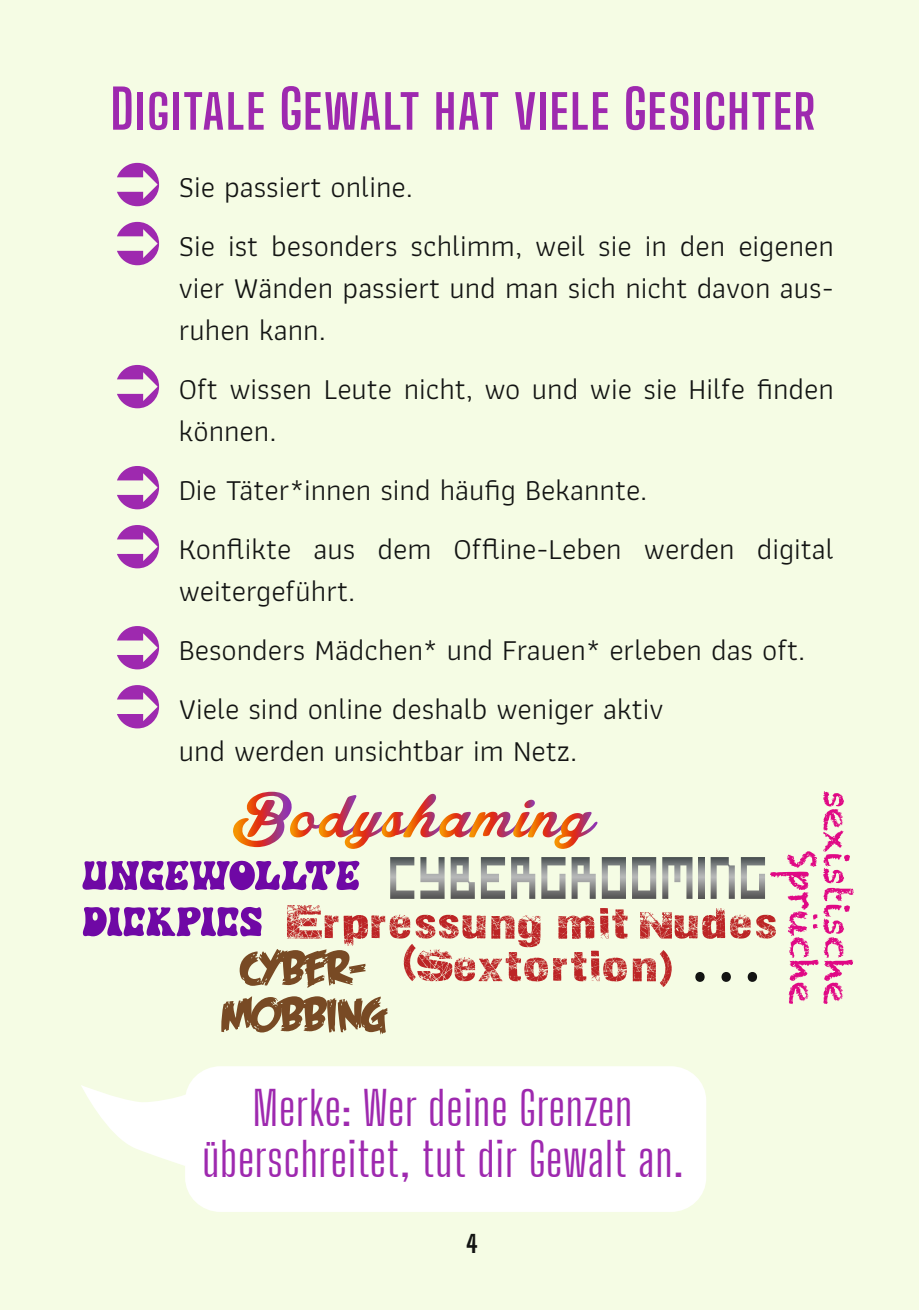
<style>
.page{position:relative;width:919px;height:1310px;background:#fff}
.page>*{position:absolute;margin:0;border:0;box-sizing:border-box;transform-origin:0 0}
.t1{font:700 54px "Big Shoulders Display";letter-spacing:.02em;color:#9e29af}
.t2{font:46.8px/51px "Big Shoulders Display";letter-spacing:.015em;color:#9e29af;text-align:center}
.t3{font:30px/59.1px "Athiti";color:#131413}
.t4{font:800 24px "Big Shoulders Display";color:#131413}
</style>
<div class="page">
<div style="left:0;top:0;width:918px;height:1310px;background:#f5fce4"></div>
<svg style="left:82px;top:791px;width:771px;height:243px"></svg>
<svg style="left:81px;top:1085px;width:105px;height:81px"></svg>
<div style="left:185px;top:1066px;width:521px;height:146px;background:#fff;border-radius:35px"></div>
<h1 class="t1" style="left:111px;top:72px;width:706px">Digitale Gewalt hat viele Gesichter</h1>
<p class="t3" style="left:179px;top:158px;width:656px">Sie passiert online.<br>Sie ist besonders schlimm, weil sie in den eigenen</p>
<p class="t3" style="left:179px;top:268px;width:656px;line-height:42px">vier Wänden passiert und man sich nicht davon aus&shy;ruhen kann.</p>
<p class="t3" style="left:179px;top:369px;width:656px;line-height:42px">Oft wissen Leute nicht, wo und wie sie Hilfe finden können.</p>
<p class="t3" style="left:179px;top:461px;width:656px">Die Täter*innen sind häufig Bekannte.<br>Konflikte aus dem Offline-Leben werden digital</p>
<p class="t3" style="left:179px;top:562px;width:628px">weitergeführt.<br>Besonders Mädchen* und Frauen* erleben das oft.<br>Viele sind online deshalb weniger aktiv</p>
<p class="t3" style="left:179px;top:722px;width:400px">und werden unsichtbar im Netz.</p>
<h2 class="t2" style="left:202px;top:1083px;width:483px">Merke: Wer deine Grenzen überschreitet, tut dir Gewalt an.</h2>
<p class="t4" style="left:466px;top:1226px;width:14px">4</p>
</div>
